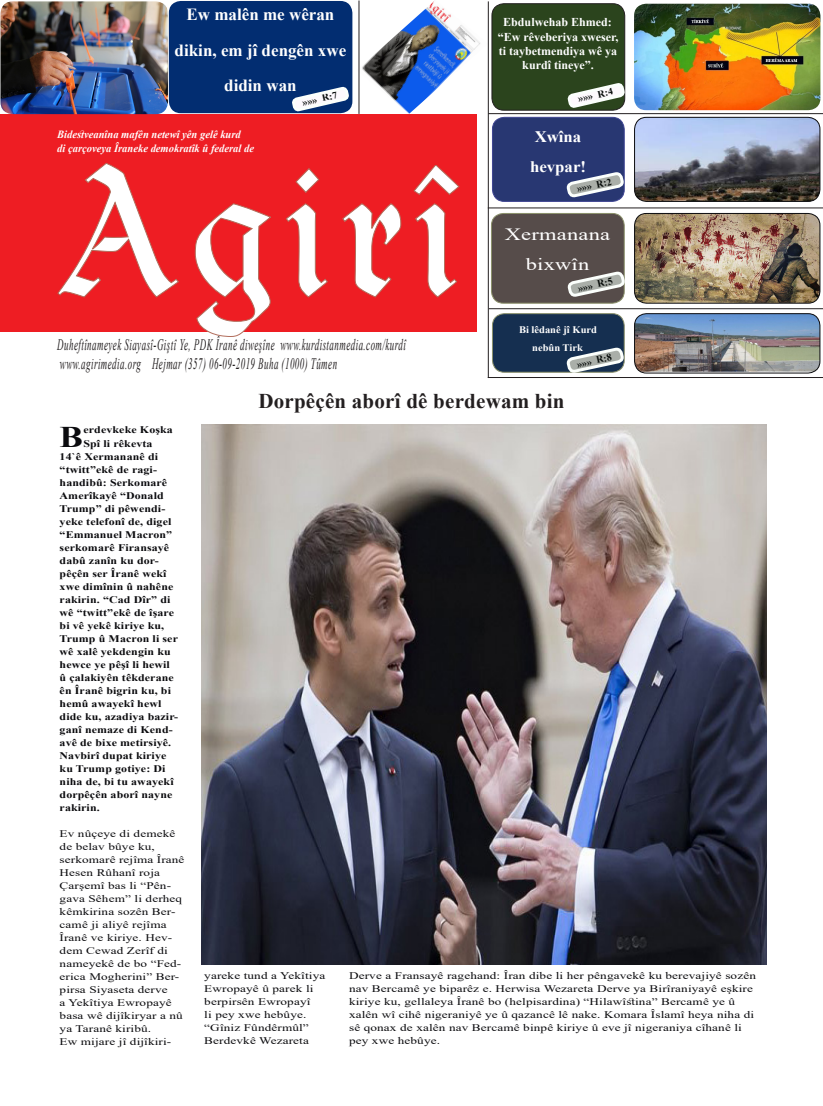
<style>
.page{position:relative;width:823px;height:1106px;background:#fff}
.page>*{position:absolute;margin:0;border:0;box-sizing:border-box;transform-origin:0 0}
.t1{font:700 29.9px "Times New Roman";color:#0b0b0e;scale:1.18 1}
.t2{font:700 21px "Times New Roman";letter-spacing:.01em;color:#231f20}
.t3{font:17.2px/30px "Times New Roman";letter-spacing:.01em;color:#fff;text-align:center;scale:1.31 1}
.t4{font:700 17px/35px "Times New Roman";color:#fff;text-align:center}
.t5{font:italic 16px "Times New Roman";letter-spacing:.05em;color:#231f20;scale:.56 1}
.t6{font:700 16px/30px "Times New Roman";color:#fff;scale:1.05 1}
.t7{font:700 12px/14.4px "Times New Roman";color:#fff;text-align:center}
.t8{font:italic 700 11px "Times New Roman";color:#fff;scale:.96 1}
.t9{font:10.1px/13px "Times New Roman";letter-spacing:.01em;color:#0b0b0e;scale:1.31 1}
.t10{font:700 10.1px "Times New Roman";letter-spacing:.01em;color:#0b0b0e;scale:1.18 1}
.t11{font:700 10px "Times New Roman";color:#070c0a}
.t12{font:700 10px/18px "Times New Roman";color:#fff;text-align:center;scale:1.05 1}
</style>
<div class="page">
<img style="left:635px;top:117px;width:184px;height:84px">
<div style="left:633px;top:117px;width:186px;height:85px;border:1px solid #0b0b0e;border-radius:12px"></div>
<img style="left:635px;top:213px;width:184px;height:90px">
<div style="left:633px;top:213px;width:186px;height:91px;border:1px solid #0b0b0e;border-radius:12px"></div>
<img style="left:635px;top:314px;width:184px;height:58px">
<div style="left:633px;top:313px;width:186px;height:60px;border:1px solid #0b0b0e;border-radius:12px"></div>
<div style="left:0;top:114px;width:477px;height:218px;background:#ee1d23"></div>
<svg style="left:57px;top:163px;width:403px;height:174px"></svg>
<img style="left:358px;top:0;width:122px;height:114px">
<hr style="left:358px;top:1px;width:1px;height:113px;background:#231f20">
<hr style="left:487px;top:1px;width:1px;height:377px;background:#231f20">
<hr style="left:487px;top:377px;width:335px;height:1px;background:#231f20">
<hr style="left:488px;top:113px;width:334px;height:1px;background:#231f20">
<hr style="left:487px;top:207px;width:335px;height:1px;background:#231f20">
<hr style="left:488px;top:308px;width:334px;height:1px;background:#231f20">
<div style="left:169px;top:1px;width:183px;height:112px;background:#022d71;border-radius:12px"></div>
<img style="left:0;top:1px;width:168px;height:113px">
<div style="left:491px;top:4px;width:133px;height:106px;background:#2b441d;border-radius:12px"></div>
<div style="left:491px;top:3px;width:134px;height:108px;border:1px solid #231f20;border-radius:12px"></div>
<img style="left:634px;top:4px;width:185px;height:106px">
<div style="left:492px;top:117px;width:132px;height:84px;background:#283772;border-radius:12px"></div>
<div style="left:491px;top:117px;width:133px;height:85px;border:1px solid #3e4492;border-radius:12px"></div>
<svg style="left:566px;top:173px;width:57px;height:44px"></svg>
<svg style="left:567px;top:61px;width:57px;height:68px"></svg>
<svg style="left:292px;top:86px;width:57px;height:28px"></svg>
<img style="left:201px;top:425px;width:564px;height:539px">
<div style="left:491px;top:213px;width:133px;height:90px;background:#564c4a;border-radius:12px"></div>
<div style="left:490px;top:213px;width:134px;height:91px;border:1px solid #8b916b;border-radius:12px"></div>
<div style="left:492px;top:314px;width:132px;height:58px;background:#152f50;border-radius:12px"></div>
<div style="left:491px;top:313px;width:133px;height:60px;border:1px solid #8b916b;border-radius:12px"></div>
<svg style="left:567px;top:272px;width:57px;height:44px"></svg>
<svg style="left:566px;top:348px;width:57px;height:25px"></svg>
<p class="t4" style="left:174px;top:-3px;width:173px">Ew malên me wêran dikin, em jî dengên xwe didin wan</p>
<p class="t7" style="left:497px;top:15px;width:122px">Ebdulwehab Ehmed: “Ew rêveberiya xweser, ti taybetmendiya wê ya kurdî tineye”.</p>
<p class="t6" style="left:529px;top:121px;width:55px">Xwîna hevpar!</p>
<p class="t11" style="left:575px;top:182px;width:37px;rotate:-13deg">»»» R:2</p>
<p class="t11" style="left:576px;top:92px;width:37px;rotate:-13deg">»»» R:4</p>
<p class="t11" style="left:300px;top:96px;width:37px;rotate:-13deg">»»» R:7</p>
<p class="t8" style="left:57px;top:127px;width:193px">Bidestveanîna mafên netewî yên gelê kurd</p>
<p class="t8" style="left:57px;top:140px;width:206px">di çarçoveya Îraneke demokratîk û federal de</p>
<p class="t3" style="left:504px;top:218px;width:82px">Xermanana bixwîn</p>
<p class="t5" style="left:57px;top:333px;width:623px">Duheftînameyek Siayasî-Giştî Ye, PDK Îranê diweşîne www.kurdistanmedia.com/kurdî</p>
<p class="t5" style="left:60px;top:352px;width:496px">www.agirimedia.org Hejmar (357) 06-09-2019 Buha (1000) Tûmen</p>
<p class="t11" style="left:576px;top:281px;width:37px;rotate:-13deg">»»» R:5</p>
<p class="t12" style="left:518px;top:320px;width:76px">Bi lêdanê jî Kurd nebûn Tirk</p>
<p class="t11" style="left:575px;top:357px;width:37px;rotate:-13deg">»»» R:8</p>
<p class="t1" style="left:60px;top:415px;width:21px">B</p>
<p class="t10" style="left:83px;top:423px;width:77px">erdevkeke Koşka</p>
<p class="t10" style="left:83px;top:436px;width:60px">Spî li rêkevta</p>
<p class="t10" style="left:60px;top:449px;width:85px">14`ê Xermananê di</p>
<p class="t10" style="left:60px;top:462px;width:84px">“twitt”ekê de ragi-</p>
<p class="t10" style="left:60px;top:475px;width:93px">handibû: Serkomarê</p>
<p class="t10" style="left:60px;top:488px;width:90px">Amerîkayê “Donald</p>
<p class="t10" style="left:60px;top:501px;width:91px">Trump” di pêwendi-</p>
<p class="t10" style="left:60px;top:514px;width:96px">yeke telefonî de, digel</p>
<p class="t10" style="left:60px;top:527px;width:97px">“Emmanuel Macron”</p>
<p class="t10" style="left:60px;top:540px;width:94px">serkomarê Firansayê</p>
<p class="t10" style="left:60px;top:553px;width:86px">dabû zanîn ku dor-</p>
<p class="t10" style="left:60px;top:566px;width:92px">pêçên ser Îranê wekî</p>
<p class="t10" style="left:60px;top:579px;width:98px">xwe dimînin û nahêne</p>
<p class="t10" style="left:60px;top:592px;width:95px">rakirin. “Cad Dîr” di</p>
<p class="t10" style="left:60px;top:605px;width:98px">wê “twitt”ekê de îşare</p>
<p class="t10" style="left:60px;top:618px;width:90px">bi vê yekê kiriye ku,</p>
<p class="t10" style="left:60px;top:631px;width:102px">Trump û Macron li ser</p>
<p class="t10" style="left:60px;top:644px;width:96px">wê xalê yekdengin ku</p>
<p class="t10" style="left:60px;top:657px;width:95px">hewce ye pêşî li hewil</p>
<p class="t10" style="left:60px;top:670px;width:98px">û çalakiyên têkderane</p>
<p class="t10" style="left:60px;top:683px;width:96px">ên Îranê bigrin ku, bi</p>
<p class="t10" style="left:60px;top:696px;width:88px">hemû awayekî hewl</p>
<p class="t10" style="left:60px;top:709px;width:102px">dide ku, azadiya bazir-</p>
<p class="t10" style="left:60px;top:722px;width:97px">ganî nemaze di Kend-</p>
<p class="t10" style="left:60px;top:735px;width:96px">avê de bixe metirsiyê.</p>
<p class="t10" style="left:60px;top:748px;width:92px">Navbirî dupat kiriye</p>
<p class="t10" style="left:60px;top:761px;width:91px">ku Trump gotiye: Di</p>
<p class="t10" style="left:60px;top:774px;width:98px">niha de, bi tu awayekî</p>
<p class="t10" style="left:60px;top:787px;width:97px">dorpêçên aborî nayne</p>
<p class="t10" style="left:60px;top:800px;width:36px">rakirin.</p>
<p class="t9" style="left:60px;top:826px;width:97px">Ev nûçeye di demekê de belav bûye ku, serkomarê rejîma Îranê<br>Hesen Rûhanî roja<br>Çarşemî bas li “Pên&shy;gava Sêhem” li derheq kêmkirina sozên Ber&shy;camê ji aliyê rejîma<br>Îranê ve kiriye. Hev&shy;dem Cewad Zerîf di nameyekê de bo “Fed&shy;erica Mogherini” Ber&shy;pirsa Siyaseta derve<br>a Yekîtiya Ewropayê basa wê dijîkiryar a nû ya Taranê kiribû.</p>
<p class="t9" style="left:60px;top:1034px;width:87px">Ew mijare jî dijîkiri-</p>
<p class="t2" style="left:258px;top:386px;width:307px">Dorpêçên aborî dê berdewam bin</p>
<p class="t9" style="left:204px;top:968px;width:94px">yareke tund a Yekîtiya<br>Ewropayê û parek li berpirsên Ewropayî<br>li pey xwe hebûye. “Gîniz Fûndêrmûl”<br>Berdevkê Wezareta</p>
<p class="t9" style="left:349px;top:968px;width:312px">Derve a Fransayê ragehand: Îran dibe li her pêngavekê ku berevajiyê sozên nav Bercamê ye biparêz e. Herwisa Wezareta Derve ya Birîraniyayê eşkire kiriye ku, gellaleya Îranê bo (helpisardina) “Hilawîstina” Bercamê ye û xalên wî cihê nigeraniyê ye û qazancê lê nake. Komara Îslamî heya niha di sê qonax de xalên nav Bercamê binpê kiriye û eve jî nigeraniya cîhanê li pey xwe hebûye.</p>
</div>
